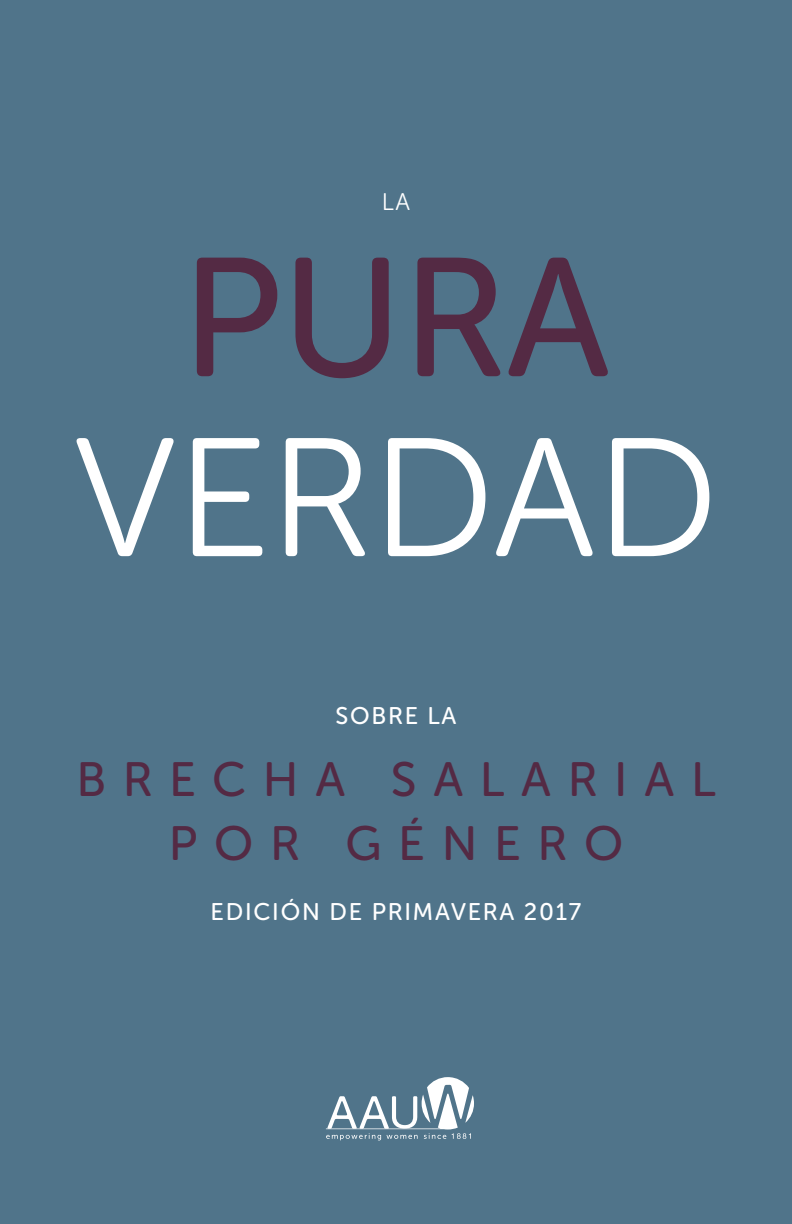
<style>
.page{position:relative;width:792px;height:1224px;background:#50748a}
.page>*{position:absolute;margin:0;border:0;box-sizing:border-box;transform-origin:0 0}
.t1{font:168px "Museo Sans Rounded 300";color:#fff}
.t2{font:168px "Museo Sans Rounded 500";color:#542a44}
.t3{font:48px/64px "Museo Sans Rounded 500";letter-spacing:.35em;color:#542a44;text-align:center}
.t4{font:24px "Museo Sans Rounded 500";letter-spacing:.075em;color:#fff}
.t5{font:24px "Museo Sans Rounded 300";color:#fff}
</style>
<div class="page">
<svg style="left:326px;top:1077px;width:148px;height:63px"></svg>
<p class="t5" style="left:382px;top:189px;width:30px">LA</p>
<h1 class="t2" style="left:182px;top:226px;width:430px">PURA</h1>
<h1 class="t1" style="left:74px;top:408px;width:646px">VERDAD</h1>
<p class="t4" style="left:335px;top:703px;width:123px">SOBRE LA</p>
<h2 class="t3" style="left:76px;top:748px;width:641px">BRECHA SALARIAL<br>POR GÉNERO</h2>
<p class="t4" style="left:211px;top:899px;width:372px">EDICIÓN DE PRIMAVERA 2017</p>
</div>
